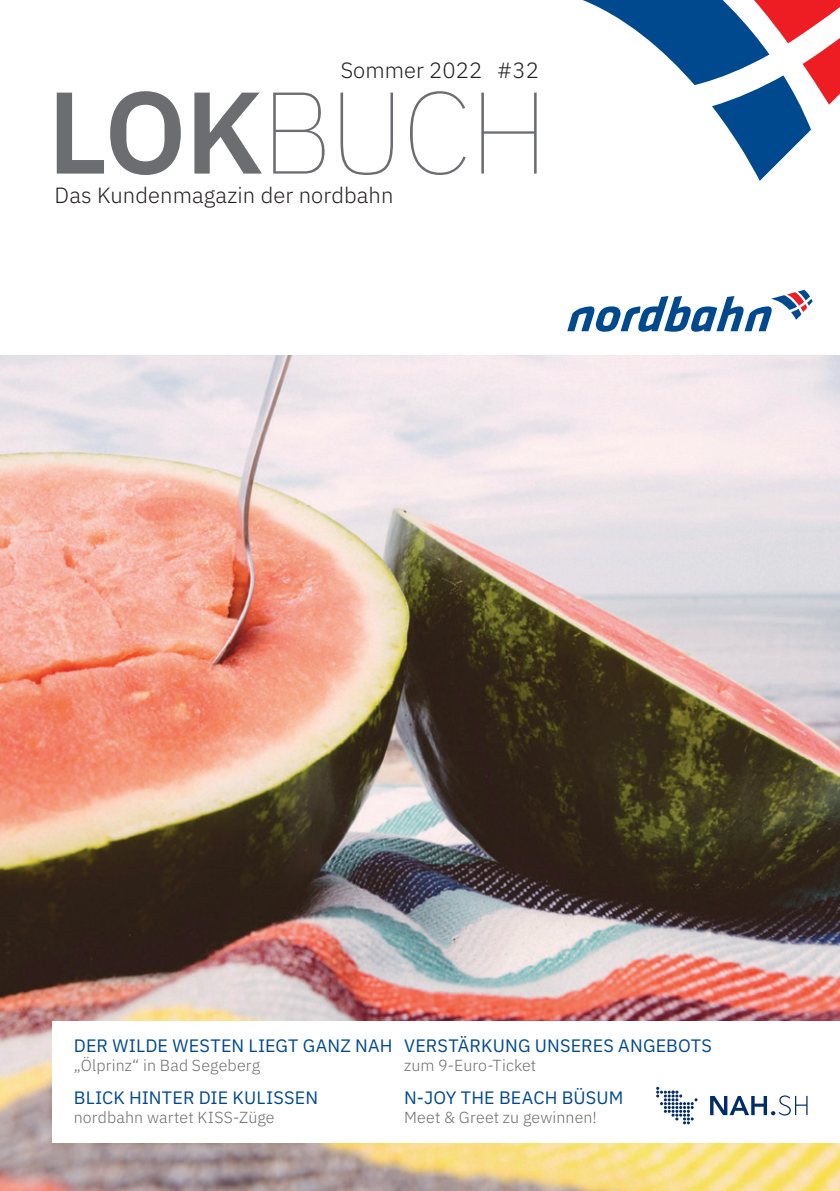
<style>
.page{position:relative;width:840px;height:1191px;background:#fff}
.page>*{position:absolute;margin:0;border:0;box-sizing:border-box;transform-origin:0 0}
.t1{font:300 22px "IBM Plex Sans";letter-spacing:.005em;color:#231f20}
.t2{font:18px "IBM Plex Sans";letter-spacing:.01em;color:#01498e}
.t3{font:300 16px "IBM Plex Sans";letter-spacing:.01em;color:#6c6d70}
</style>
<div class="page">
<img style="left:0;top:355px;width:839px;height:836px">
<svg style="left:57px;top:91px;width:460px;height:84px"></svg>
<div style="left:52px;top:1020px;width:787px;height:122px;background:#fff"></div>
<svg style="left:567px;top:290px;width:245px;height:42px"></svg>
<svg style="left:517px;top:0;width:322px;height:181px"></svg>
<svg style="left:656px;top:1086px;width:41px;height:38px"></svg>
<svg style="left:710px;top:1095px;width:97px;height:20px"></svg>
<p class="t1" style="left:340px;top:54px;width:199px">Sommer 2022 #32</p>
<p class="t1" style="left:55px;top:179px;width:340px">Das Kundenmagazin der nordbahn</p>
<p class="t2" style="left:74px;top:1031px;width:320px">DER WILDE WESTEN LIEGT GANZ NAH</p>
<p class="t3" style="left:74px;top:1053px;width:188px">„Ölprinz“ in Bad Segeberg</p>
<p class="t2" style="left:74px;top:1084px;width:246px">BLICK HINTER DIE KULISSEN</p>
<p class="t3" style="left:74px;top:1105px;width:202px">nordbahn wartet KISS-Züge</p>
<p class="t2" style="left:404px;top:1031px;width:309px">VERSTÄRKUNG UNSERES ANGEBOTS</p>
<p class="t3" style="left:404px;top:1053px;width:134px">zum 9-Euro-Ticket</p>
<p class="t2" style="left:404px;top:1084px;width:221px">N-JOY THE BEACH BÜSUM</p>
<p class="t3" style="left:404px;top:1105px;width:194px">Meet &amp; Greet zu gewinnen!</p>
</div>
